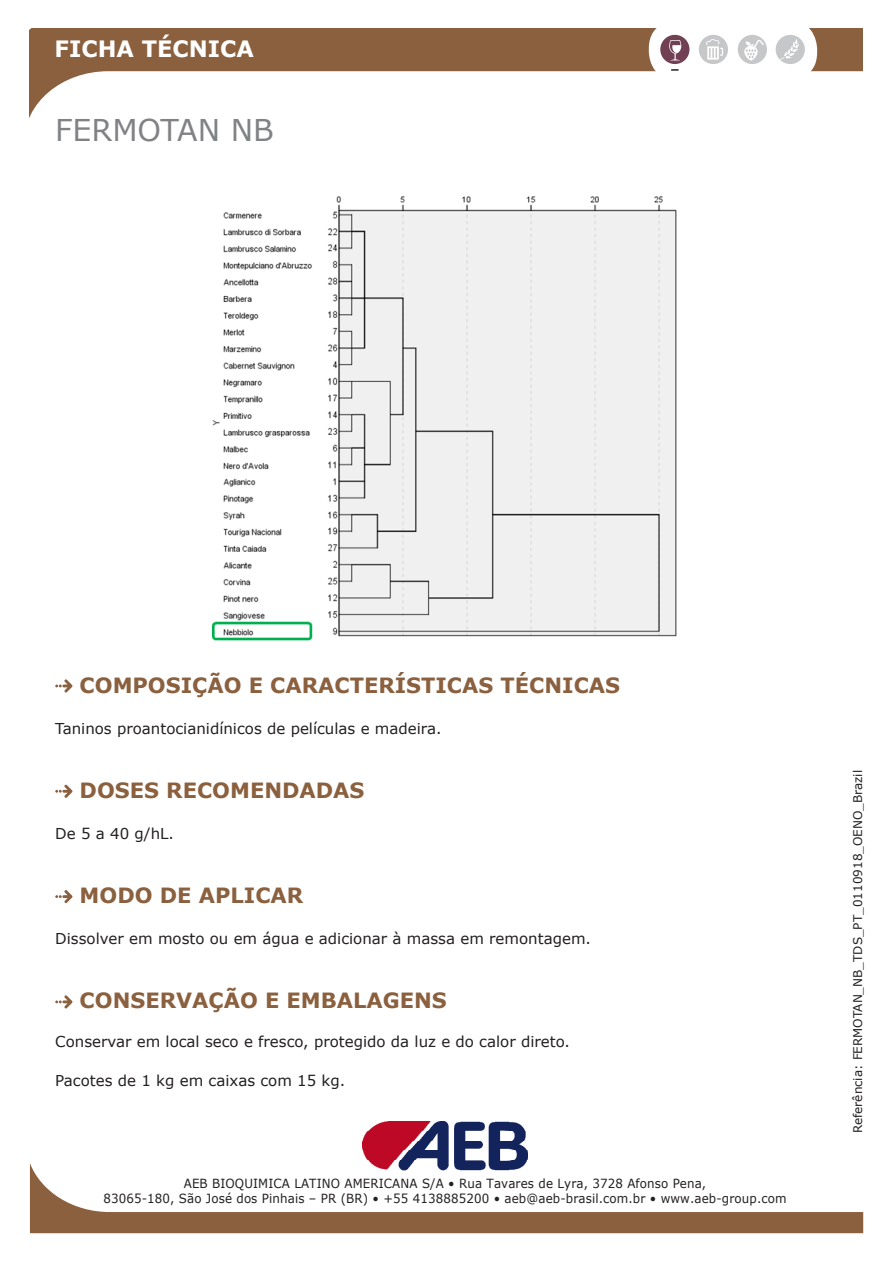
<style>
.page{position:relative;width:893px;height:1263px;background:#fff}
.page>*{position:absolute;margin:0;border:0;box-sizing:border-box;transform-origin:0 0}
.t1{font:30px "Verdana";color:#808285}
.t2{font:700 22.5px "Verdana";color:#fff}
.t3{font:700 21px "Verdana";color:#8b603e}
.t4{font:15px "Verdana";color:#231f20}
.t5{font:12.6px/15.1px "Verdana";letter-spacing:.01em;color:#231f20;text-align:center;scale:.94 1}
.t6{font:12px "Verdana";color:#231f20}
</style>
<div class="page">
<svg style="left:29px;top:28px;width:833px;height:90px"></svg>
<div style="left:650px;top:20px;width:167px;height:61px;background:#fff;border-radius:28px"></div>
<svg style="left:671px;top:69px;width:8px;height:2px"></svg>
<div style="left:776px;top:35px;width:29px;height:29px;background:#c6c7c8;border-radius:50%"></div>
<svg style="left:780px;top:38px;width:19px;height:22px"></svg>
<div style="left:738px;top:35px;width:29px;height:29px;background:#c6c7c8;border-radius:50%"></div>
<div style="left:660px;top:35px;width:29px;height:29px;background:#724053;border-radius:50%"></div>
<div style="left:699px;top:35px;width:29px;height:29px;background:#c6c7c8;border-radius:50%"></div>
<svg style="left:706px;top:39px;width:17px;height:21px"></svg>
<svg style="left:669px;top:40px;width:12px;height:20px"></svg>
<svg style="left:744px;top:40px;width:20px;height:21px"></svg>
<img style="left:363px;top:1121px;width:164px;height:42px">
<svg style="left:30px;top:1163px;width:833px;height:70px"></svg>
<svg style="left:55px;top:679px;width:17px;height:13px"></svg>
<svg style="left:55px;top:785px;width:17px;height:13px"></svg>
<svg style="left:55px;top:890px;width:17px;height:13px"></svg>
<svg style="left:55px;top:995px;width:17px;height:13px"></svg>
<img style="left:212px;top:196px;width:465px;height:444px">
<h2 class="t2" style="left:55px;top:32px;width:201px">FICHA TÉCNICA</h2>
<p class="t1" style="left:55px;top:110px;width:220px">FERMOTAN NB</p>
<p class="t3" style="left:80px;top:670px;width:542px">COMPOSIÇÃO E CARACTERÍSTICAS TÉCNICAS</p>
<p class="t4" style="left:55px;top:718px;width:388px">Taninos proantocianidínicos de películas e madeira.</p>
<p class="t3" style="left:80px;top:775px;width:286px">DOSES RECOMENDADAS</p>
<p class="t4" style="left:55px;top:823px;width:120px">De 5 a 40 g/hL.</p>
<p class="t3" style="left:80px;top:881px;width:225px">MODO DE APLICAR</p>
<p class="t4" style="left:55px;top:928px;width:537px">Dissolver em mosto ou em água e adicionar à massa em remontagem.</p>
<p class="t3" style="left:80px;top:986px;width:369px">CONSERVAÇÃO E EMBALAGENS</p>
<p class="t4" style="left:55px;top:1032px;width:516px">Conservar em local seco e fresco, protegido da luz e do calor direto.</p>
<p class="t4" style="left:55px;top:1071px;width:292px">Pacotes de 1 kg em caixas com 15 kg.</p>
<p class="t5" style="left:103px;top:1175px;width:728px">AEB BIOQUIMICA LATINO AMERICANA S/A • Rua Tavares de Lyra, 3728 Afonso Pena,<br>83065-180, São José dos Pinhais – PR (BR) • +55 4138885200 • aeb@aeb-brasil.com.br • www.aeb-group.com</p>
<p class="t6" style="left:850px;top:1133px;width:365px;rotate:-90deg">Referência: FERMOTAN_NB_TDS_PT_0110918_OENO_Brazil</p>
</div>
